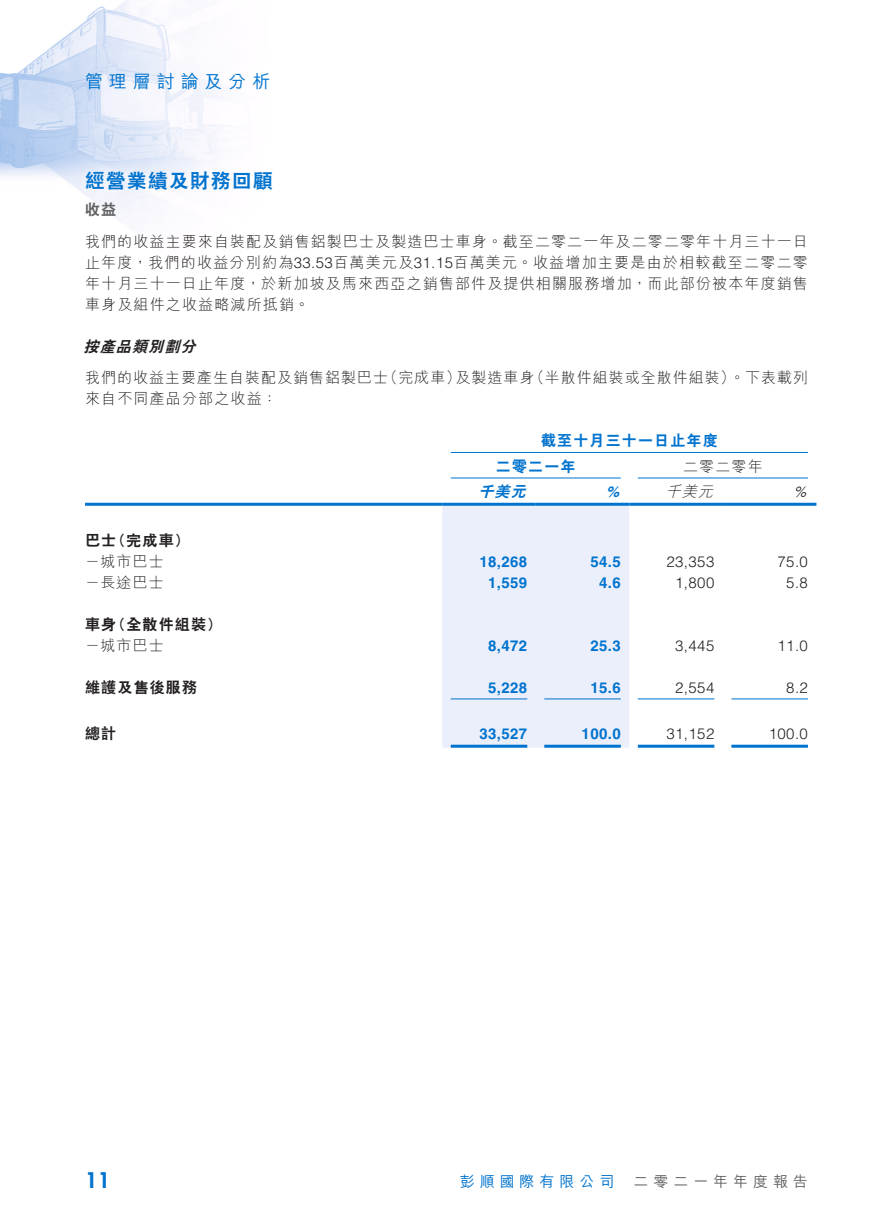
<style>
.page{position:relative;width:893px;height:1212px;background:#fff}
.page>*{position:absolute;margin:0;border:0;box-sizing:border-box;transform-origin:0 0}
.t1{font:800 21px "Futura Std";color:#0073ce}
._01_H1{font:800 19.5px "C Hei 2 HK";letter-spacing:.08em;color:#0073ce}
.t2{font:500 18px "M Hei HK";letter-spacing:.33em;color:#0073ce}
._00_txt{font:300 15px/21px "M Hei HK";letter-spacing:.075em;color:#231f20;text-align:justify}
._50_Table_txt{font:700 15px "Helvetica LT Std";letter-spacing:.03em;color:#0073ce}
._50_Table_txt-2{font:300 15px "Helvetica LT Std";letter-spacing:.03em;color:#231f20}
._50_Table_txt-3{font:800 15px "C Hei 2 HK";letter-spacing:.08em;color:#231f20}
._50_Table_txt-4{font:300 15px "M Hei HK";letter-spacing:.08em;color:#231f20}
._50_Table_txt-5{font:800 15px "C Hei 2 HK";letter-spacing:.08em;color:#0073ce}
.t3{font:500 15px "M Hei HK";letter-spacing:.33em;color:#636366}
.t4{font:500 15px "M Hei HK";letter-spacing:.33em;color:#0073ce}
._03_H3{font:italic 800 15px "C Hei 2 HK";color:#231f20}
._50_Table_txt-6{font:italic 300 15px "M Hei HK";color:#231f20}
._50_Table_txt-7{font:italic 800 15px "C Hei 2 HK";color:#0073ce}
._02_H2{font:800 15px "C Hei 2 HK";color:#636366}
._50_Table_txt-8{font:italic 300 15px "Helvetica LT Std";color:#231f20}
._50_Table_txt-9{font:italic 700 15px "Helvetica LT Std";color:#0073ce}
.s1{font-family:"Helvetica LT Std"}
</style>
<div class="page">
<img style="left:0;top:0;width:817px;height:506px">
<div style="left:442px;top:506px;width:187px;height:242px;background:#ebeffb"></div>
<hr style="left:451px;top:452px;width:357px;height:1px;background:#0073ce">
<hr style="left:451px;top:478px;width:170px;height:1px;background:#0073ce">
<hr style="left:638px;top:478px;width:170px;height:1px;background:#0073ce">
<hr style="left:85px;top:503px;width:357px;height:3px;background:#0073ce">
<hr style="left:442px;top:503px;width:94px;height:3px;background:#0073ce">
<hr style="left:536px;top:503px;width:93px;height:3px;background:#0073ce">
<hr style="left:629px;top:503px;width:94px;height:3px;background:#0073ce">
<hr style="left:723px;top:503px;width:93px;height:3px;background:#0073ce">
<hr style="left:451px;top:698px;width:76px;height:1px;background:#0073ce">
<hr style="left:544px;top:698px;width:77px;height:1px;background:#0073ce">
<hr style="left:638px;top:698px;width:76px;height:1px;background:#0073ce">
<hr style="left:731px;top:698px;width:77px;height:1px;background:#0073ce">
<hr style="left:451px;top:745px;width:76px;height:3px;background:#0073ce">
<hr style="left:544px;top:745px;width:77px;height:3px;background:#0073ce">
<hr style="left:638px;top:745px;width:76px;height:3px;background:#0073ce">
<hr style="left:731px;top:745px;width:77px;height:3px;background:#0073ce">
<p class="t2" style="left:85px;top:69px;width:187px">管理層討論及分析</p>
<p class="_01_H1" style="left:85px;top:167px;width:189px">經營業績及財務回顧</p>
<p class="_02_H2" style="left:85px;top:200px;width:33px">收益</p>
<p class="_00_txt" style="left:85px;top:230px;width:724px">我們的收益主要來自裝配及銷售鋁製巴士及製造巴士車身。截至二零二一年及二零二零年十月三十一日止年度，我們的收益分別約為<span class="s1">33.53</span>百萬美元及<span class="s1">31.15</span>百萬美元。收益增加主要是由於相較截至二零二零年十月三十一日止年度，於新加坡及馬來西亞之銷售部件及提供相關服務增加，而此部份被本年度銷售車身及組件之收益略減所抵銷。</p>
<p class="_03_H3" style="left:83px;top:336px;width:119px">按產品類別劃分</p>
<p class="_00_txt" style="left:529px;top:367px;width:280px">（半散件組裝或全散件組裝）。下表載列</p>
<p class="_00_txt" style="left:383px;top:367px;width:79px">（完成車）</p>
<p class="_00_txt" style="left:456px;top:367px;width:81px">及製造車身</p>
<p class="_00_txt" style="left:85px;top:367px;width:305px">我們的收益主要產生自裝配及銷售鋁製巴士來自不同產品分部之收益：</p>
<p class="_50_Table_txt-3" style="left:111px;top:530px;width:80px">（完成車(</p>
<p class="_50_Table_txt-3" style="left:85px;top:530px;width:33px">巴士</p>
<p class="_50_Table_txt-4" style="left:85px;top:551px;width:80px">－城市巴士</p>
<p class="_50_Table_txt-4" style="left:85px;top:572px;width:80px">－長途巴士</p>
<p class="_50_Table_txt-3" style="left:111px;top:614px;width:112px">（全散件組裝(</p>
<p class="_50_Table_txt-3" style="left:85px;top:614px;width:33px">車身</p>
<p class="_50_Table_txt-4" style="left:85px;top:635px;width:80px">－城市巴士</p>
<p class="_50_Table_txt-3" style="left:85px;top:677px;width:114px">維護及售後服務</p>
<p class="_50_Table_txt-3" style="left:85px;top:724px;width:33px">總計</p>
<h1 class="t1" style="left:85px;top:1167px;width:26px">11</h1>
<p class="_50_Table_txt-5" style="left:541px;top:431px;width:178px">截至十月三十一日止年度</p>
<p class="_50_Table_txt-4" style="left:683px;top:456px;width:81px">二零二零年</p>
<p class="_50_Table_txt-5" style="left:496px;top:456px;width:81px">二零二一年</p>
<p class="_50_Table_txt-7" style="left:478px;top:482px;width:54px">千美元</p>
<p class="_50_Table_txt-9" style="left:606px;top:483px;width:20px">%</p>
<p class="_50_Table_txt-6" style="left:665px;top:481px;width:54px">千美元</p>
<p class="_50_Table_txt-8" style="left:793px;top:483px;width:20px">%</p>
<p class="_50_Table_txt" style="left:479px;top:552px;width:49px">18,268</p>
<p class="_50_Table_txt" style="left:590px;top:552px;width:32px">54.5</p>
<p class="_50_Table_txt-2" style="left:666px;top:552px;width:49px">23,353</p>
<p class="_50_Table_txt-2" style="left:777px;top:552px;width:32px">75.0</p>
<p class="_50_Table_txt" style="left:488px;top:573px;width:41px">1,559</p>
<p class="_50_Table_txt" style="left:599px;top:573px;width:23px">4.6</p>
<p class="_50_Table_txt-2" style="left:675px;top:573px;width:41px">1,800</p>
<p class="_50_Table_txt-2" style="left:786px;top:573px;width:23px">5.8</p>
<p class="_50_Table_txt" style="left:488px;top:636px;width:41px">8,472</p>
<p class="_50_Table_txt" style="left:590px;top:636px;width:32px">25.3</p>
<p class="_50_Table_txt-2" style="left:675px;top:636px;width:41px">3,445</p>
<p class="_50_Table_txt-2" style="left:777px;top:636px;width:32px">11.0</p>
<p class="_50_Table_txt" style="left:488px;top:678px;width:41px">5,228</p>
<p class="_50_Table_txt" style="left:590px;top:678px;width:32px">15.6</p>
<p class="_50_Table_txt-2" style="left:675px;top:678px;width:41px">2,554</p>
<p class="_50_Table_txt-2" style="left:786px;top:678px;width:23px">8.2</p>
<p class="_50_Table_txt" style="left:479px;top:725px;width:49px">33,527</p>
<p class="_50_Table_txt" style="left:582px;top:725px;width:41px">100.0</p>
<p class="_50_Table_txt-2" style="left:666px;top:725px;width:49px">31,152</p>
<p class="_50_Table_txt-2" style="left:769px;top:725px;width:41px">100.0</p>
<p class="t4" style="left:460px;top:1171px;width:156px">彭順國際有限公司</p>
<p class="t3" style="left:634px;top:1171px;width:176px">二零二一年年度報告</p>
</div>
